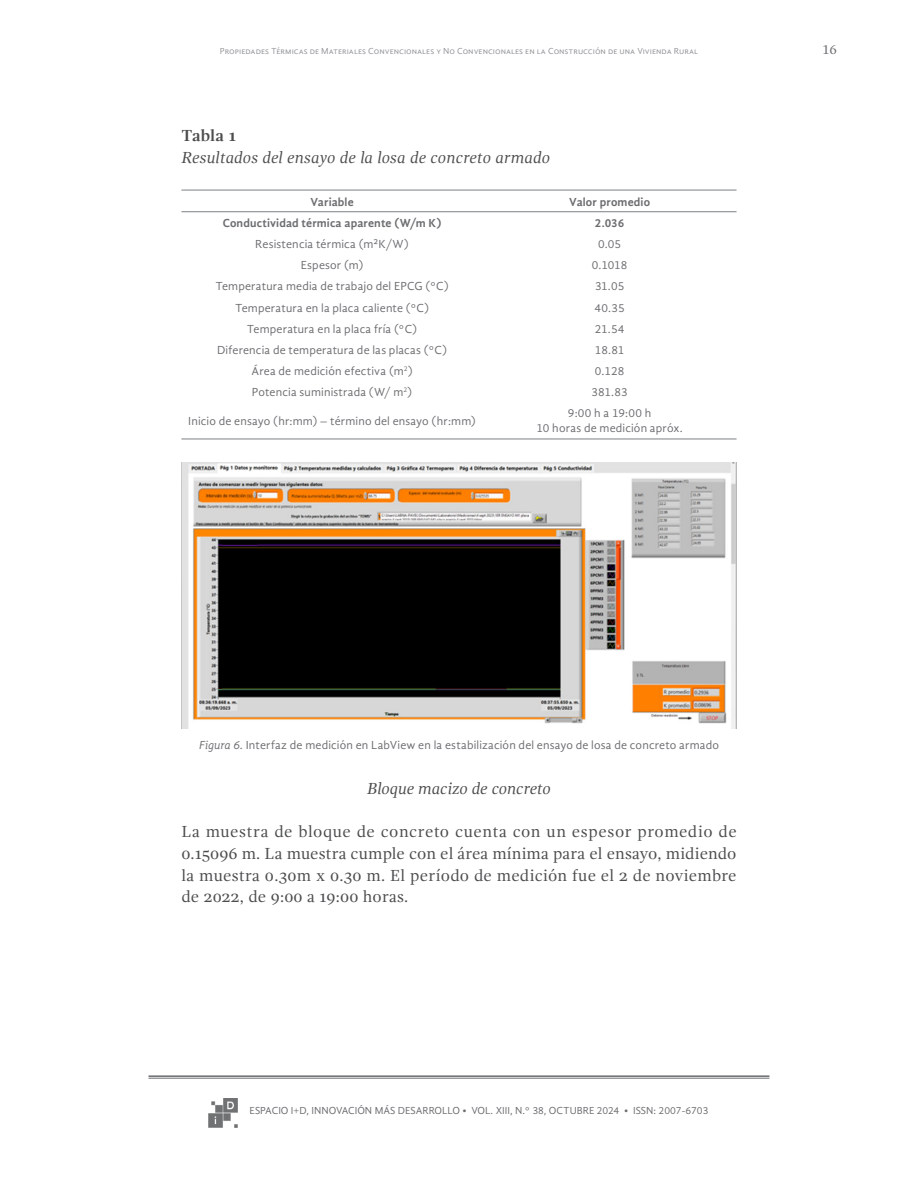
<style>
.page{position:relative;width:918px;height:1188px;background:#fff}
.page>*{position:absolute;margin:0;border:0;box-sizing:border-box;transform-origin:0 0}
.Párrafo_p{font:16.5px/21.8px "Gandhi Serif";letter-spacing:.015em;color:#4b4c4d;text-align:justify}
.Párrafo_p-2{font:italic 16.5px "Gandhi Serif";letter-spacing:.01em;color:#4b4c4d}
.Subtitulo_1{font:italic 16.5px "Gandhi Serif";color:#4b4c4d}
.Párrafo_p-3{font:700 16.5px "Gandhi Serif";color:#4b4c4d}
.t1{font:13.5px "Gandhi Serif";color:#6c6d70}
.Tablas{font:12px "Gandhi Sans";letter-spacing:.015em;color:#6c6d70}
.pie_de_foto{font:12px "Gandhi Sans";letter-spacing:.015em;color:#6c6d70}
.Tablas-2{font:700 12px "Gandhi Sans";letter-spacing:.01em;color:#6c6d70}
.t2{font:10.5px "Gandhi Sans";color:#6c6d70}
.t3{font:9px "Gandhi Sans";color:#939598}
.s1{font-style:italic}
</style>
<div class="page">
<hr style="left:148px;top:1075px;width:622px;height:2px;background:#6c6d70">
<hr style="left:148px;top:1078px;width:622px;height:1px;background:#6c6d70">
<img style="left:208px;top:1098px;width:30px;height:29px">
<hr style="left:181px;top:189px;width:556px;height:2px;background:#939598">
<hr style="left:181px;top:211px;width:556px;height:1px;background:#939598">
<hr style="left:181px;top:438px;width:556px;height:2px;background:#939598">
<img style="left:181px;top:463px;width:556px;height:265px">
<p class="t3" style="left:220px;top:46px;width:480px">Propiedades Térmicas de Materiales Convencionales y No Convencionales en la Construcción de una Vivienda Rural</p>
<p class="t1" style="left:822px;top:42px;width:16px">16</p>
<p class="Párrafo_p-3" style="left:181px;top:126px;width:56px">Tabla 1</p>
<p class="Párrafo_p-2" style="left:181px;top:148px;width:370px">Resultados del ensayo de la losa de concreto armado</p>
<p class="Tablas-2" style="left:310px;top:195px;width:45px">Variable</p>
<p class="Tablas-2" style="left:569px;top:195px;width:82px">Valor promedio</p>
<p class="Tablas-2" style="left:223px;top:216px;width:220px">Conductividad térmica aparente (W/m K)</p>
<p class="Tablas-2" style="left:595px;top:216px;width:31px">2.036</p>
<p class="Tablas" style="left:255px;top:237px;width:155px">Resistencia térmica (m²K/W)</p>
<p class="Tablas" style="left:598px;top:237px;width:25px">0.05</p>
<p class="Tablas" style="left:301px;top:258px;width:64px">Espesor (m)</p>
<p class="Tablas" style="left:592px;top:258px;width:37px">0.1018</p>
<p class="Tablas" style="left:215px;top:280px;width:235px">Temperatura media de trabajo del EPCG (°C)</p>
<p class="Tablas" style="left:595px;top:280px;width:31px">31.05</p>
<p class="Tablas" style="left:235px;top:301px;width:195px">Temperatura en la placa caliente (°C)</p>
<p class="Tablas" style="left:595px;top:301px;width:32px">40.35</p>
<p class="Tablas" style="left:247px;top:322px;width:172px">Temperatura en la placa fría (°C)</p>
<p class="Tablas" style="left:595px;top:322px;width:31px">21.54</p>
<p class="Tablas" style="left:217px;top:343px;width:232px">Diferencia de temperatura de las placas (°C)</p>
<p class="Tablas" style="left:595px;top:343px;width:31px">18.81</p>
<p class="Tablas" style="left:252px;top:364px;width:163px">Área de medición efectiva (m<sup>2</sup>)</p>
<p class="Tablas" style="left:595px;top:364px;width:31px">0.128</p>
<p class="Tablas" style="left:252px;top:385px;width:162px">Potencia suministrada (W/ m<sup>2</sup>)</p>
<p class="Tablas" style="left:592px;top:385px;width:38px">381.83</p>
<p class="Tablas" style="left:188px;top:414px;width:289px">Inicio de ensayo (hr:mm) – término del ensayo (hr:mm)</p>
<p class="Tablas" style="left:568px;top:407px;width:85px">9:00 h a 19:00 h</p>
<p class="Tablas" style="left:537px;top:421px;width:148px">10 horas de medición apróx.</p>
<p class="pie_de_foto" style="left:199px;top:738px;width:521px"><span class="s1">Figura 6.</span> Interfaz de medición en LabView en la estabilización del ensayo de losa de concreto armado</p>
<p class="Subtitulo_1" style="left:367px;top:779px;width:185px">Bloque macizo de concreto</p>
<p class="Párrafo_p" style="left:181px;top:821px;width:557px">La muestra de bloque de concreto cuenta con un espesor promedio de 0.15096 m. La muestra cumple con el área mínima para el ensayo, midiendo la muestra 0.30m x 0.30 m. El período de medición fue el 2 de noviembre de 2022, de 9:00 a 19:00 horas.</p>
<p class="t2" style="left:250px;top:1105px;width:460px">ESPACIO I+D, INNOVACIÓN MÁS DESARROLLO • VOL. XIII, N.° 38, OCTUBRE 2024 • ISSN: 2007-6703</p>
</div>
